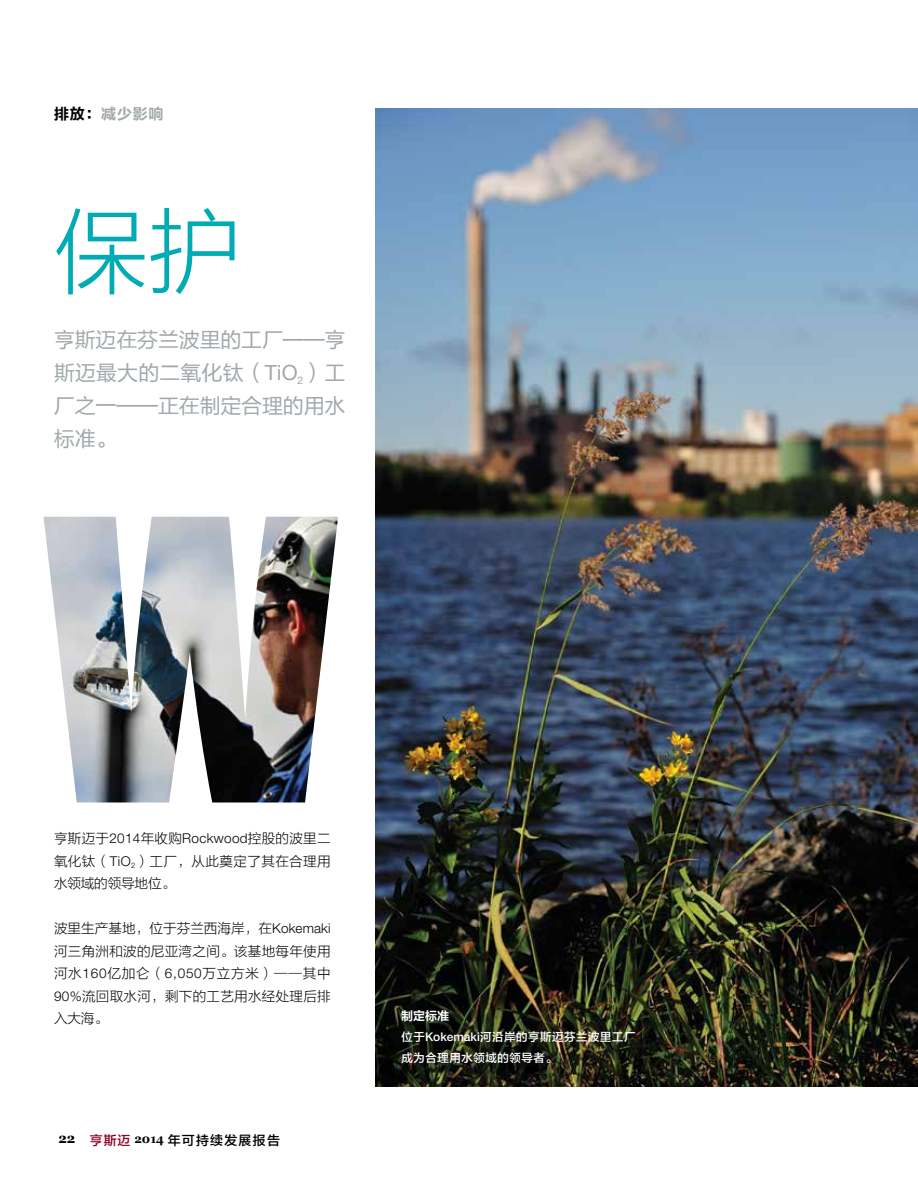
<style>
.page{position:relative;width:918px;height:1188px;background:#fff}
.page>*{position:absolute;margin:0;border:0;box-sizing:border-box;transform-origin:0 0}
.t1{font:93px "FZLTXHK GBK1 0";color:#00abb6}
.t2{font:21px/33px "FZLTHK GBK1 0";letter-spacing:-.01em;color:#a1a8ab;text-align:justify}
.t3{font:15px "FZLTCHJW GB1 0";letter-spacing:.05em;color:#a1a8ab}
.t4{font:13.5px/22.5px "FZLTXHK GBK1 0";letter-spacing:.025em;color:#000;text-align:justify}
.t5{font:13.5px "FZLTZHJW GB1 0";letter-spacing:.05em;color:#000}
.t6{font:12px/21px "FZLTZHJW GB1 0";color:#fff}
.t7{font:12px "FZLTCHJW GB1 0";color:#fff}
.s1{color:#000}
.s2{font-family:"Helvetica Neue LT Std"}
.s3{font-family:"Helvetica Neue LT Std";font-weight:300}
.s4{font-family:"Georgia";font-weight:700}
.s5{color:#900027}
.s6{font-family:"Georgia";font-weight:700;font-size:12px}
.s7{font-family:"Helvetica Neue LT Std";font-weight:500}
</style>
<div class="page">
<img style="left:44px;top:517px;width:294px;height:285px">
<img style="left:375px;top:108px;width:543px;height:979px">
<p class="t3" style="left:54px;top:105px;width:111px"><span class="s1">排放：</span>减少影响</p>
<h1 class="t1" style="left:54px;top:200px;width:189px">保护</h1>
<h2 class="t2" style="left:54px;top:324px;width:293px">亨斯迈在芬兰波里的工厂——亨斯迈最大的二氧化钛（<span class="s2">TiO</span><sub>2</sub>）工厂之一——正在制定合理的用水标准。</h2>
<p class="t4" style="left:54px;top:827px;width:278px">亨斯迈于<span class="s3">2014</span>年收购<span class="s3">Rockwood</span>控股的波里二氧化钛（<span class="s3">TiO</span><sub>2</sub>）工厂，从此奠定了其在合理用水领域的领导地位。</p>
<p class="t4" style="left:54px;top:917px;width:278px">波里生产基地，位于芬兰西海岸，在<span class="s3">Kokemaki</span>河三角洲和波的尼亚湾之间。该基地每年使用河水<span class="s3">160</span>亿加仑（<span class="s3">6,050</span>万立方米）——其中<span class="s3">90%</span>流回取水河，剩下的工艺用水经处理后排入大海。</p>
<p class="t5" style="left:58px;top:1132px;width:223px"><span class="s4">22</span> <span class="s5">亨斯迈</span> <span class="s6">2014</span> 年可持续发展报告</p>
<p class="t7" style="left:401px;top:1009px;width:49px">制定标准</p>
<p class="t6" style="left:401px;top:1027px;width:236px">位于<span class="s7">Kokemaki</span>河沿岸的亨斯迈芬兰波里工厂成为合理用水领域的领导者。</p>
</div>
